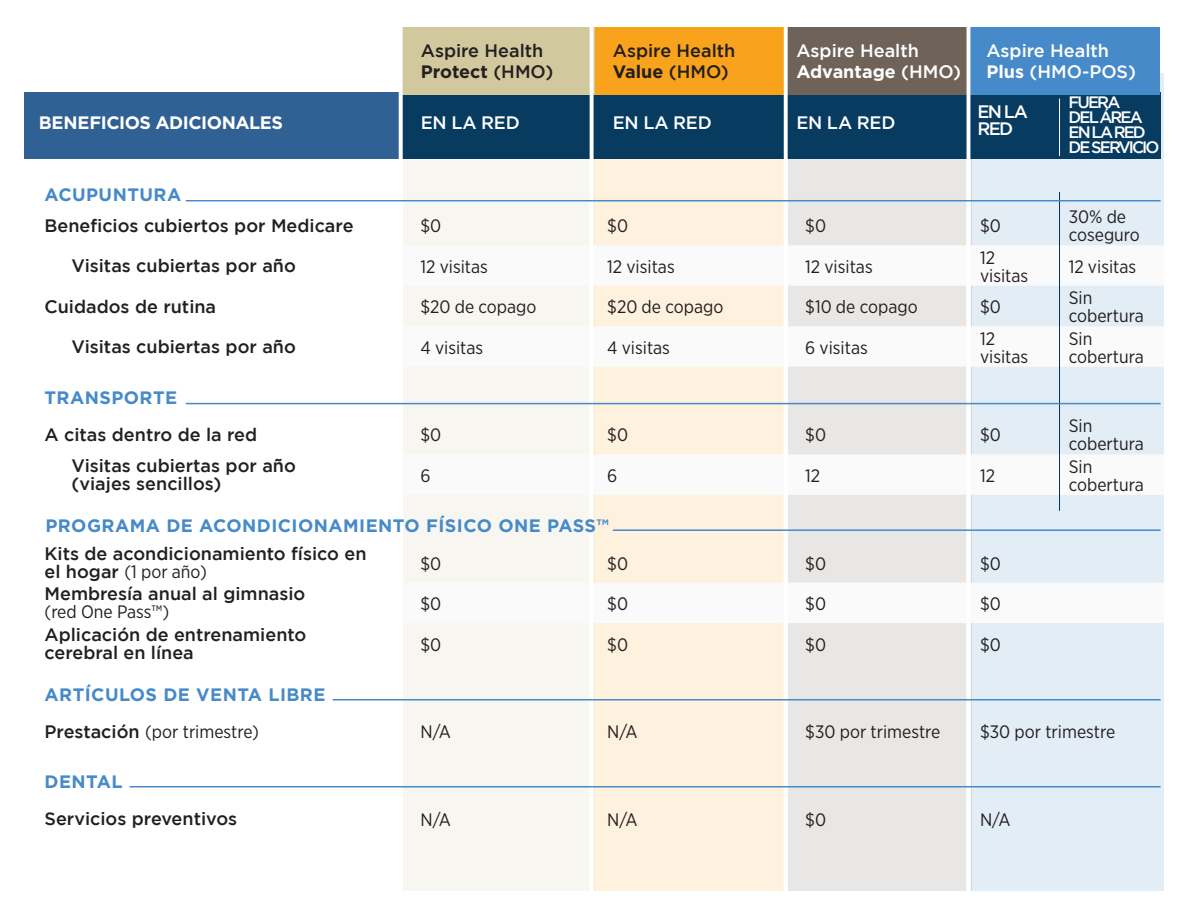
<style>
.page{position:relative;width:1188px;height:918px;background:#fff}
.page>*{position:absolute;margin:0;border:0;box-sizing:border-box;transform-origin:0 0}
.t1{font:500 18px/18px "Gotham";color:#231f20}
.t2{font:18px/18px "Gotham Narrow";color:#231f20}
.t3{font:700 18px "Gotham";letter-spacing:.025em;color:#468ac9}
.t4{font:500 18px/21.6px "Gotham";color:#fff}
.t5{font:700 18px "Gotham";letter-spacing:-.025em;color:#fff}
.t6{font:500 16.5px/15px "Gotham";letter-spacing:-.12em;color:#fff}
.s1{font-weight:700}
.s2{font-family:"Gotham Narrow";font-weight:400}
.s3{font-family:"Gotham";font-weight:500}
</style>
<div class="page">
<div style="left:594px;top:73px;width:193px;height:818px;background:#fef1dd"></div>
<div style="left:403px;top:73px;width:192px;height:818px;background:#f8f6f0"></div>
<div style="left:786px;top:73px;width:185px;height:818px;background:#e9e7e6"></div>
<div style="left:971px;top:73px;width:193px;height:818px;background:#e3edf6"></div>
<div style="left:24px;top:92px;width:379px;height:66px;background:#306195"></div>
<div style="left:403px;top:92px;width:757px;height:66px;background:#083b60"></div>
<div style="left:784px;top:27px;width:187px;height:67px;background:#6f6359"></div>
<div style="left:970px;top:27px;width:190px;height:67px;background:#468ac9"></div>
<div style="left:594px;top:27px;width:192px;height:67px;background:#f9a21c"></div>
<div style="left:403px;top:27px;width:192px;height:67px;background:#d2c89e"></div>
<svg style="left:403px;top:245px;width:761px;height:378px;fill:#faf6f6"></svg>
<hr style="left:1059px;top:99px;width:1px;height:57px;background:#fff">
<hr style="left:1059px;top:192px;width:1px;height:319px;background:#003560">
<hr style="left:590px;top:27px;width:4px;height:879px;background:#fff">
<hr style="left:399px;top:27px;width:4px;height:864px;background:#fff">
<hr style="left:784px;top:27px;width:4px;height:879px;background:#fff">
<hr style="left:967px;top:27px;width:3px;height:870px;background:#fff">
<hr style="left:186px;top:200px;width:975px;height:1px;background:#468ac9">
<hr style="left:130px;top:786px;width:1031px;height:2px;background:#468ac9">
<hr style="left:186px;top:403px;width:975px;height:1px;background:#468ac9">
<hr style="left:613px;top:529px;width:548px;height:2px;background:#468ac9">
<hr style="left:333px;top:699px;width:828px;height:1px;background:#468ac9">
<p class="t1" style="left:421px;top:39px;width:134px;line-height:21.6px">Aspire Health<br><span class="s1">Protect</span> (HMO)</p>
<p class="t4" style="left:796px;top:39px;width:166px">Aspire Health<br><span class="s1">Advantage</span> (HMO)</p>
<p class="t4" style="left:986px;top:39px;width:124px">Aspire Health</p>
<p class="t1" style="left:613px;top:39px;width:124px;line-height:21.6px">Aspire Health<br><span class="s1">Value</span> (HMO)</p>
<p class="t4" style="left:986px;top:61px;width:151px"><span class="s1">Plus</span> (HMO-POS)</p>
<p class="t5" style="left:39px;top:112px;width:246px">BENEFICIOS ADICIONALES</p>
<p class="t4" style="left:421px;top:111px;width:101px">EN LA RED</p>
<p class="t4" style="left:613px;top:111px;width:101px">EN LA RED</p>
<p class="t4" style="left:796px;top:111px;width:101px">EN LA RED</p>
<p class="t4" style="left:977px;top:103px;width:52px;line-height:16.5px">EN LA<br>RED</p>
<p class="t6" style="left:1069px;top:94px;width:76px">FUERA<br>DEL ÁREA</p>
<p class="t6" style="left:1069px;top:124px;width:92px">EN LA RED<br>DE SERVICIO</p>
<p class="t3" style="left:45px;top:184px;width:138px">ACUPUNTURA</p>
<p class="t1" style="left:45px;top:216px;width:311px">Beneficios cubiertos por Medicare</p>
<p class="t2" style="left:420px;top:217px;width:22px">$0</p>
<p class="t2" style="left:607px;top:217px;width:22px">$0</p>
<p class="t2" style="left:805px;top:217px;width:22px">$0</p>
<p class="t2" style="left:980px;top:217px;width:22px">$0</p>
<p class="t2" style="left:1069px;top:208px;width:73px">30% de coseguro</p>
<p class="t1" style="left:72px;top:256px;width:226px">Visitas cubiertas por año</p>
<p class="t2" style="left:420px;top:257px;width:69px">12 visitas</p>
<p class="t2" style="left:607px;top:257px;width:69px">12 visitas</p>
<p class="t2" style="left:805px;top:257px;width:69px">12 visitas</p>
<p class="t2" style="left:980px;top:248px;width:50px">12 visitas</p>
<p class="t2" style="left:1069px;top:257px;width:69px">12 visitas</p>
<p class="t1" style="left:45px;top:297px;width:173px">Cuidados de rutina</p>
<p class="t2" style="left:420px;top:298px;width:118px">$20 de copago</p>
<p class="t2" style="left:607px;top:298px;width:118px">$20 de copago</p>
<p class="t2" style="left:805px;top:298px;width:114px">$10 de copago</p>
<p class="t2" style="left:980px;top:298px;width:22px">$0</p>
<p class="t2" style="left:1069px;top:289px;width:77px">Sin cobertura</p>
<p class="t1" style="left:72px;top:337px;width:226px">Visitas cubiertas por año</p>
<p class="t2" style="left:420px;top:338px;width:64px">4 visitas</p>
<p class="t2" style="left:607px;top:338px;width:64px">4 visitas</p>
<p class="t2" style="left:805px;top:338px;width:64px">6 visitas</p>
<p class="t2" style="left:980px;top:329px;width:50px">12 visitas</p>
<p class="t2" style="left:1069px;top:329px;width:77px">Sin cobertura</p>
<p class="t3" style="left:45px;top:387px;width:134px">TRANSPORTE</p>
<p class="t1" style="left:45px;top:425px;width:214px">A citas dentro de la red</p>
<p class="t2" style="left:420px;top:426px;width:22px">$0</p>
<p class="t2" style="left:607px;top:426px;width:22px">$0</p>
<p class="t2" style="left:805px;top:426px;width:22px">$0</p>
<p class="t2" style="left:980px;top:426px;width:22px">$0</p>
<p class="t2" style="left:1069px;top:417px;width:77px">Sin cobertura</p>
<p class="t1" style="left:72px;top:456px;width:226px">Visitas cubiertas por año (viajes sencillos)</p>
<p class="t2" style="left:420px;top:466px;width:12px">6</p>
<p class="t2" style="left:607px;top:466px;width:12px">6</p>
<p class="t2" style="left:805px;top:466px;width:17px">12</p>
<p class="t2" style="left:980px;top:466px;width:17px">12</p>
<p class="t2" style="left:1069px;top:457px;width:77px">Sin cobertura</p>
<p class="t3" style="left:45px;top:515px;width:565px">PROGRAMA DE ACONDICIONAMIENTO FÍSICO ONE PASS™</p>
<p class="t1" style="left:45px;top:544px;width:323px">Kits de acondicionamiento físico en el hogar <span class="s2">(1 por año)</span></p>
<p class="t2" style="left:420px;top:554px;width:22px">$0</p>
<p class="t2" style="left:607px;top:554px;width:22px">$0</p>
<p class="t2" style="left:805px;top:554px;width:22px">$0</p>
<p class="t2" style="left:980px;top:554px;width:22px">$0</p>
<p class="t1" style="left:45px;top:585px;width:262px">Membresía anual al gimnasio <span class="s2">(red One Pass™)</span></p>
<p class="t2" style="left:420px;top:594px;width:22px">$0</p>
<p class="t2" style="left:607px;top:594px;width:22px">$0</p>
<p class="t2" style="left:805px;top:594px;width:22px">$0</p>
<p class="t2" style="left:980px;top:594px;width:22px">$0</p>
<p class="t1" style="left:45px;top:625px;width:263px">Aplicación de entrenamiento cerebral en línea</p>
<p class="t2" style="left:420px;top:635px;width:22px">$0</p>
<p class="t2" style="left:607px;top:635px;width:22px">$0</p>
<p class="t2" style="left:805px;top:635px;width:22px">$0</p>
<p class="t2" style="left:980px;top:635px;width:22px">$0</p>
<p class="t3" style="left:45px;top:684px;width:282px">ARTÍCULOS DE VENTA LIBRE</p>
<p class="t2" style="left:45px;top:723px;width:216px"><span class="s3">Prestación</span> (por trimestre)</p>
<p class="t2" style="left:420px;top:723px;width:32px">N/A</p>
<p class="t2" style="left:607px;top:723px;width:32px">N/A</p>
<p class="t2" style="left:805px;top:723px;width:137px">$30 por trimestre</p>
<p class="t2" style="left:980px;top:723px;width:137px">$30 por trimestre</p>
<p class="t3" style="left:45px;top:772px;width:80px">DENTAL</p>
<p class="t1" style="left:45px;top:810px;width:194px">Servicios preventivos</p>
<p class="t2" style="left:420px;top:810px;width:32px">N/A</p>
<p class="t2" style="left:607px;top:810px;width:32px">N/A</p>
<p class="t2" style="left:805px;top:810px;width:22px">$0</p>
<p class="t2" style="left:980px;top:810px;width:32px">N/A</p>
</div>
